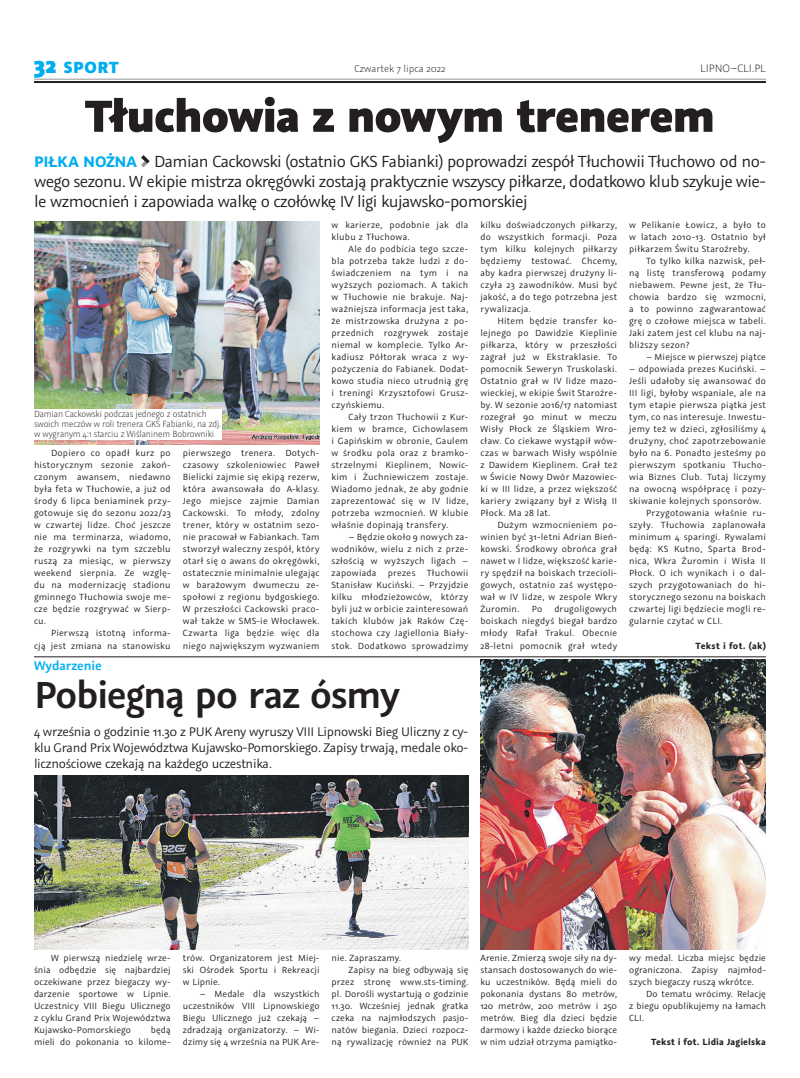
<style>
.page{position:relative;width:800px;height:1078px;background:#fff}
.page>*{position:absolute;margin:0;border:0;box-sizing:border-box;transform-origin:0 0}
.t1{font:800 50px "Graublau Sans";letter-spacing:-.025em;color:#231f20}
.t2{font:600 42px "Graublau Sans";letter-spacing:-.035em;color:#231f20}
.t3{font:18px/20px "Graublau Sans";letter-spacing:-.03em;color:#231f20;text-align:justify}
.t4{font:800 18px "Graublau Sans";letter-spacing:.03em;color:#00aeef}
.t5{font:14px/16px "Graublau Sans";letter-spacing:-.02em;color:#231f20;text-align:justify}
.t6{font:600 14px "Graublau Sans";letter-spacing:-.01em;color:#00aeef}
.t7{font:300 12px "Graublau Sans";color:#231f20}
.t8{font:300 11px "Graublau Sans";color:#231f20}
.t9{font:10px/12px "Graublau Sans";letter-spacing:.02em;color:#231f20;text-align:justify}
.t10{font:300 10px/10px "Graublau Sans";letter-spacing:-.01em;color:#231f20;scale:.94 1}
.t11{font:700 10px "Graublau Sans";letter-spacing:.02em;color:#231f20}
.s1{font-size:26px}
.s2{font-weight:700;font-size:17px;color:#00aeef}
</style>
<div class="page">
<hr style="left:34px;top:79px;width:731px;height:1px;background:#939598">
<hr style="left:34px;top:81px;width:731px;height:2px;background:#231f20">
<hr style="left:34px;top:656px;width:731px;height:1px;background:#231f20">
<svg style="left:141px;top:155px;width:9px;height:12px"></svg>
<img style="left:480px;top:659px;width:285px;height:290px">
<img style="left:34px;top:775px;width:434px;height:174px">
<img style="left:34px;top:221px;width:285px;height:223px">
<div style="left:34px;top:409px;width:188px;height:31px;background:#fff"></div>
<h3 class="t4" style="left:34px;top:55px;width:86px"><span class="s1">32</span> sport</h3>
<p class="t8" style="left:354px;top:62px;width:92px">Czwartek 7 lipca 2022</p>
<p class="t7" style="left:700px;top:61px;width:67px">LIPNO–CLI.PL</p>
<h1 class="t1" style="left:85px;top:83px;width:631px">Tłuchowia z nowym trenerem</h1>
<p class="t3" style="left:34px;top:151px;width:733px"><span class="s2">PIŁKA NOŻNA</span> Damian Cackowski (ostatnio GKS Fabianki) poprowadzi zespół Tłuchowii Tłuchowo od no&shy;wego sezonu. W ekipie mistrza okręgówki zostają praktycznie wszyscy piłkarze, dodatkowo klub szykuje wie&shy;le wzmocnień i zapowiada walkę o czołówkę IV ligi kujawsko-pomorskiej</p>
<p class="t10" style="left:34px;top:409px;width:200px">Damian Cackowski podczas jednego z ostatnich swoich meczów w roli trenera GKS Fabianki, na zdj. w wygranym 4:1 starciu z Wiślaninem Bobrowniki</p>
<p class="t9" style="left:34px;top:447px;width:138px;text-indent:17px">Dopiero co opadł kurz po historycznym sezonie zakoń&shy;czonym awansem, niedawno była feta w Tłuchowie, a już od środy 6 lipca beniaminek przy&shy;gotowuje się do sezonu 2022/23 w czwartej lidze. Choć jeszcze nie ma terminarza, wiadomo, że rozgrywki na tym szczeblu ruszą za miesiąc, w pierwszy weekend sierpnia. Ze wzglę&shy;du na modernizację stadionu gminnego Tłuchowia swoje me&shy;cze będzie rozgrywać w Sierp&shy;cu.</p>
<p class="t9" style="left:34px;top:627px;width:138px;text-align:right">Pierwszą istotną informa-<br>cją jest zmiana na stanowisku</p>
<p class="t9" style="left:183px;top:447px;width:138px">pierwszego trenera. Dotych&shy;czasowy szkoleniowiec Paweł Bielicki zajmie się ekipą rezerw, która awansowała do A-klasy.<br>Jego miejsce zajmie Damian Cackowski. To młody, zdolny trener, który w ostatnim sezo&shy;nie pracował w Fabiankach. Tam stworzył waleczny zespół, który otarł się o awans do okręgówki, ostatecznie minimalnie ulegając w barażowym dwumeczu ze&shy;społowi z regionu bydgoskiego.<br>W przeszłości Cackowski praco&shy;wał także w SMS-ie Włocławek.<br>Czwarta liga będzie więc dla niego największym wyzwaniem</p>
<p class="t9" style="left:331px;top:219px;width:138px">w karierze, podobnie jak dla klubu z Tłuchowa.</p>
<p class="t9" style="left:331px;top:243px;width:138px;text-indent:17px">Ale do podbicia tego szcze&shy;bla potrzeba także ludzi z do&shy;świadczeniem na tym i na wyższych poziomach. A takich w Tłuchowie nie brakuje. Naj&shy;ważniejsza informacja jest taka, że mistrzowska drużyna z po&shy;przednich rozgrywek zostaje niemal w komplecie. Tylko Ar&shy;kadiusz Półtorak wraca z wy&shy;pożyczenia do Fabianek. Dodat&shy;kowo studia nieco utrudnią grę i treningi Krzysztofowi Grusz&shy;czyńskiemu.</p>
<p class="t9" style="left:331px;top:411px;width:138px;text-indent:17px">Cały trzon Tłuchowii z Kur&shy;kiem w bramce, Cichowlasem i Gapińskim w obronie, Gaulem w środku pola oraz z bramko&shy;strzelnymi Kieplinem, Nowic&shy;kim i Żuchniewiczem zostaje.<br>Wiadomo jednak, że aby godnie zaprezentować się w IV lidze, potrzeba wzmocnień. W klubie właśnie dopinają transfery.</p>
<p class="t9" style="left:331px;top:531px;width:138px;text-indent:17px">– Będzie około 9 nowych za&shy;wodników, wielu z nich z prze&shy;szłością w wyższych ligach – zapowiada prezes Tłuchowii Stanisław Kuciński. – Przyjdzie kilku młodzieżowców, którzy byli już w orbicie zainteresowań takich klubów jak Raków Czę&shy;stochowa czy Jagiellonia Biały&shy;stok. Dodatkowo sprowadzimy</p>
<h3 class="t6" style="left:34px;top:656px;width:69px">Wydarzenie</h3>
<h2 class="t2" style="left:34px;top:668px;width:367px">Pobiegną po raz ósmy</h2>
<h3 class="t5" style="left:34px;top:723px;width:436px">4 września o godzinie 11.30 z PUK Areny wyruszy VIII Lipnowski Bieg Uliczny z cy&shy;klu Grand Prix Województwa Kujawsko-Pomorskiego. Zapisy trwają, medale oko&shy;licznościowe czekają na każdego uczestnika.</h3>
<p class="t9" style="left:480px;top:219px;width:138px">kilku doświadczonych piłkarzy, do wszystkich formacji. Poza tym kilku kolejnych piłkarzy będziemy testować. Chcemy, aby kadra pierwszej drużyny li&shy;czyła 23 zawodników. Musi być jakość, a do tego potrzebna jest rywalizacja.</p>
<p class="t9" style="left:480px;top:315px;width:138px;text-indent:17px">Hitem będzie transfer ko&shy;lejnego po Dawidzie Kieplinie piłkarza, który w przeszłości zagrał już w Ekstraklasie. To pomocnik Seweryn Truskolaski.<br>Ostatnio grał w IV lidze mazo&shy;wieckiej, w ekipie Świt Staroźre&shy;by. W sezonie 2016/17 natomiast rozegrał 90 minut w meczu Wisły Płock ze Śląskiem Wro&shy;cław. Co ciekawe wystąpił wów&shy;czas w barwach Wisły wspólnie z Dawidem Kieplinem. Grał też w Świcie Nowy Dwór Mazowiec&shy;ki w III lidze, a przez większość kariery związany był z Wisłą II Płock. Ma 28 lat.</p>
<p class="t9" style="left:480px;top:519px;width:138px;text-indent:17px">Dużym wzmocnieniem po&shy;winien być 31-letni Adrian Bień&shy;kowski. Środkowy obrońca grał nawet w I lidze, większość karie&shy;ry spędził na boiskach trzecioli&shy;gowych, ostatnio zaś występo&shy;wał w IV lidze, w zespole Wkry Żuromin. Po drugoligowych boiskach niegdyś biegał bardzo młody Rafał Trakul. Obecnie 28-letni pomocnik grał wtedy</p>
<p class="t9" style="left:629px;top:219px;width:138px">w Pelikanie Łowicz, a było to w latach 2010-13. Ostatnio był piłkarzem Świtu Staroźreby.</p>
<p class="t9" style="left:629px;top:255px;width:138px;text-indent:17px">To tylko kilka nazwisk, peł&shy;ną listę transferową podamy niebawem. Pewne jest, że Tłu&shy;chowia bardzo się wzmocni, a to powinno zagwarantować grę o czołowe miejsca w tabeli.<br>Jaki zatem jest cel klubu na naj&shy;bliższy sezon?</p>
<p class="t9" style="left:646px;top:351px;width:121px">– Miejsce w pierwszej piątce</p>
<p class="t9" style="left:629px;top:363px;width:138px">– odpowiada prezes Kuciński. –</p>
<p class="t9" style="left:629px;top:375px;width:138px">Jeśli udałoby się awansować do</p>
<p class="t9" style="left:629px;top:387px;width:138px">III ligi, byłoby wspaniale, ale na</p>
<p class="t9" style="left:629px;top:399px;width:138px">tym etapie pierwsza piątka jest</p>
<p class="t9" style="left:629px;top:411px;width:138px">tym, co nas interesuje. Inwestu-</p>
<p class="t9" style="left:629px;top:423px;width:138px">jemy też w dzieci, zgłosiliśmy 4</p>
<p class="t9" style="left:629px;top:435px;width:138px">drużyny, choć zapotrzebowanie</p>
<p class="t9" style="left:629px;top:447px;width:138px">było na 6. Ponadto jesteśmy po</p>
<p class="t9" style="left:629px;top:459px;width:138px">pierwszym spotkaniu Tłucho-</p>
<p class="t9" style="left:629px;top:471px;width:138px">wia Biznes Club. Tutaj liczymy</p>
<p class="t9" style="left:629px;top:483px;width:138px">na owocną współpracę i pozy-</p>
<p class="t9" style="left:629px;top:495px;width:134px">skiwanie kolejnych sponsorów.</p>
<p class="t9" style="left:646px;top:507px;width:121px">Przygotowania właśnie ru-</p>
<p class="t9" style="left:629px;top:519px;width:138px">szyły. Tłuchowia zaplanowała</p>
<p class="t9" style="left:629px;top:531px;width:138px">minimum 4 sparingi. Rywalami</p>
<p class="t9" style="left:629px;top:543px;width:138px">będą: KS Kutno, Sparta Brod-</p>
<p class="t9" style="left:629px;top:555px;width:138px">nica, Wkra Żuromin i Wisła II</p>
<p class="t9" style="left:629px;top:567px;width:138px">Płock. O ich wynikach i o dal-</p>
<p class="t9" style="left:629px;top:579px;width:138px">szych przygotowaniach do hi-</p>
<p class="t9" style="left:629px;top:591px;width:138px">storycznego sezonu na boiskach</p>
<p class="t9" style="left:629px;top:603px;width:138px">czwartej ligi będziecie mogli re-</p>
<p class="t9" style="left:629px;top:615px;width:95px">gularnie czytać w CLI.</p>
<p class="t11" style="left:695px;top:638px;width:72px">Tekst i fot. (ak)</p>
<p class="t9" style="left:34px;top:951px;width:138px;text-indent:17px">W pierwszą niedzielę wrze&shy;śnia odbędzie się najbardziej oczekiwane przez biegaczy wy&shy;darzenie sportowe w Lipnie.<br>Uczestnicy VIII Biegu Ulicznego z cyklu Grand Prix Województwa Kujawsko-Pomorskiego</p>
<p class="t9" style="left:34px;top:1023px;width:138px;text-align:right">będą<br>mieli do pokonania 10 kilome-</p>
<p class="t9" style="left:183px;top:951px;width:138px">trów. Organizatorem jest Miej&shy;ski Ośrodek Sportu i Rekreacji w Lipnie.</p>
<p class="t9" style="left:183px;top:987px;width:138px;text-indent:17px">– Medale dla wszystkich uczestników VIII Lipnowskiego Biegu Ulicznego już czekają – zdradzają organizatorzy. – Wi&shy;dzimy się 4 września na PUK Are-</p>
<p class="t9" style="left:331px;top:951px;width:71px">nie. Zapraszamy.</p>
<p class="t9" style="left:348px;top:963px;width:121px">Zapisy na bieg odbywają się</p>
<p class="t9" style="left:331px;top:975px;width:138px">przez stronę www.sts-timing.</p>
<p class="t9" style="left:331px;top:987px;width:138px">pl. Dorośli wystartują o godzinie</p>
<p class="t9" style="left:331px;top:999px;width:138px">11.30. Wcześniej jednak gratka</p>
<p class="t9" style="left:331px;top:1011px;width:138px">czeka na najmłodszych pasjo-</p>
<p class="t9" style="left:331px;top:1023px;width:138px">natów biegania. Dzieci rozpocz-</p>
<p class="t9" style="left:331px;top:1035px;width:138px">ną rywalizację również na PUK</p>
<p class="t9" style="left:480px;top:951px;width:138px">Arenie. Zmierzą swoje siły na dy&shy;stansach dostosowanych do wie&shy;ku uczestników. Będą mieli do pokonania dystans 80 metrów, 120 metrów, 200 metrów i 250 metrów. Bieg dla dzieci będzie darmowy i każde dziecko biorące w nim udział otrzyma pamiątko-</p>
<p class="t9" style="left:629px;top:951px;width:138px">wy medal. Liczba miejsc będzie ograniczona. Zapisy najmłod&shy;szych biegaczy ruszą wkrótce.</p>
<p class="t9" style="left:629px;top:987px;width:138px;text-indent:17px">Do tematu wrócimy. Relację z biegu opublikujemy na łamach CLI.</p>
<p class="t11" style="left:651px;top:1034px;width:116px">Tekst i fot. Lidia Jagielska</p>
</div>
